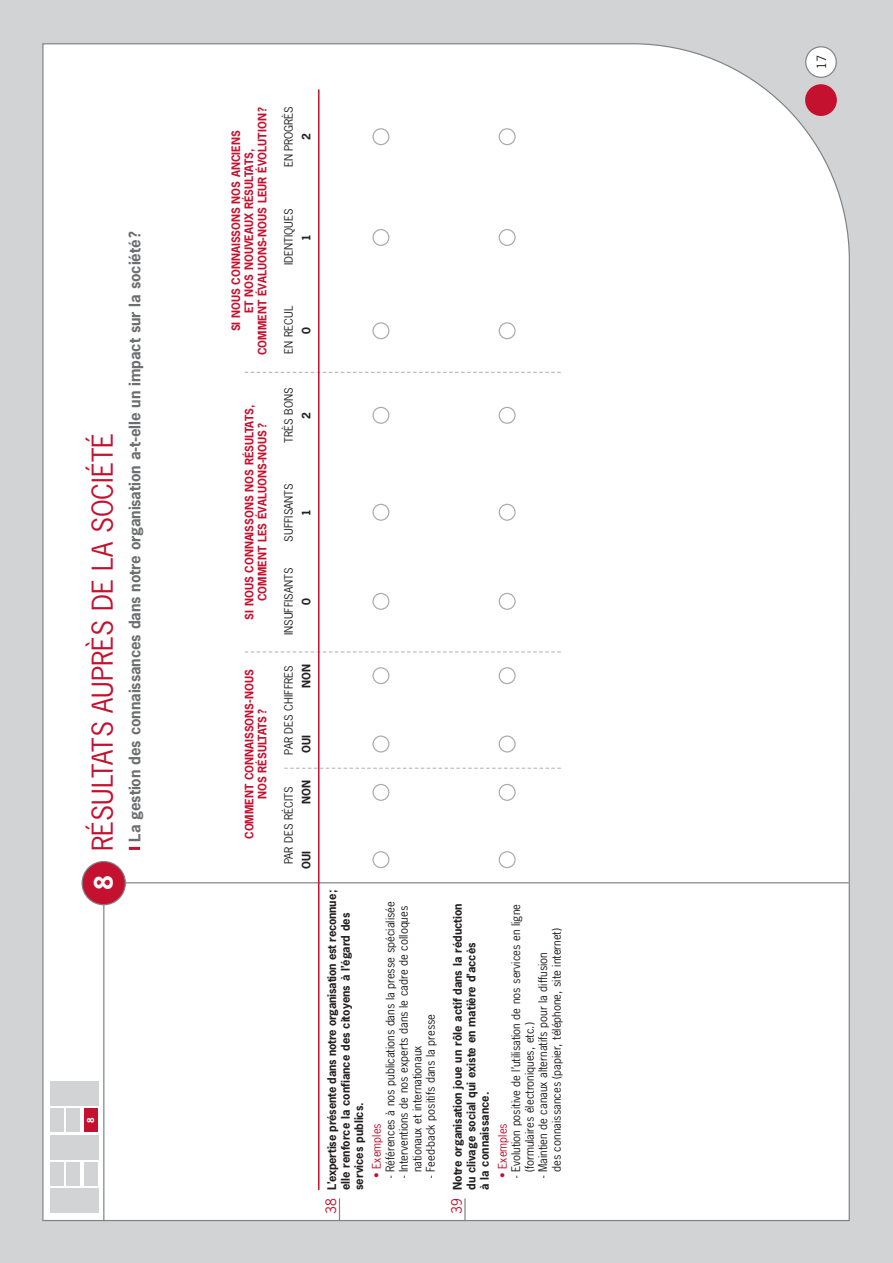
<style>
.page{position:relative;width:893px;height:1263px;background:#fff}
.page>*{position:absolute;margin:0;border:0;box-sizing:border-box;transform-origin:0 0}
.t1{font:27px "News Gothic";color:#c41130}
.t2{font:700 24px "News Gothic";color:#fff}
.t3{font:700 15px "News Gothic";letter-spacing:-.005em;color:#6d6e70}
.t4{font:13.5px "News Gothic";color:#c41130}
.t5{font:12px "News Gothic";color:#231f20}
.t6{font:11.25px/13.5px "News Gothic";color:#231f20}
.t7{font:700 11.25px/13.5px "News Gothic";color:#231f20}
.t8{font:11.25px "News Gothic";color:#c41130}
.t9{font:700 10.95px/13.2px "News Gothic";color:#c41130;text-align:center}
.t10{font:10.95px "News Gothic";color:#231f20}
.t11{font:700 10.95px "News Gothic";color:#231f20}
.t12{font:700 9px "News Gothic";color:#fff}
</style>
<div class="page">
<div style="left:0;top:1px;width:893px;height:1262px;background:#d1d3d4"></div>
<div style="left:42px;top:43px;width:808px;height:1178px;background:#fff"></div>
<svg style="left:372px;top:504px;width:17px;height:17px"></svg>
<svg style="left:372px;top:593px;width:17px;height:17px"></svg>
<svg style="left:372px;top:851px;width:17px;height:17px"></svg>
<svg style="left:372px;top:784px;width:17px;height:17px"></svg>
<svg style="left:372px;top:735px;width:17px;height:17px"></svg>
<svg style="left:372px;top:667px;width:17px;height:17px"></svg>
<svg style="left:372px;top:407px;width:17px;height:17px"></svg>
<svg style="left:372px;top:322px;width:17px;height:17px"></svg>
<svg style="left:372px;top:229px;width:17px;height:17px"></svg>
<svg style="left:372px;top:128px;width:17px;height:17px"></svg>
<svg style="left:499px;top:504px;width:17px;height:17px"></svg>
<svg style="left:499px;top:593px;width:17px;height:17px"></svg>
<svg style="left:499px;top:851px;width:17px;height:17px"></svg>
<svg style="left:499px;top:784px;width:17px;height:17px"></svg>
<svg style="left:499px;top:735px;width:17px;height:17px"></svg>
<svg style="left:499px;top:667px;width:17px;height:17px"></svg>
<svg style="left:499px;top:407px;width:17px;height:17px"></svg>
<svg style="left:499px;top:322px;width:17px;height:17px"></svg>
<svg style="left:499px;top:229px;width:17px;height:17px"></svg>
<svg style="left:499px;top:128px;width:17px;height:17px"></svg>
<hr style="left:103px;top:893px;width:1px;height:328px;background:#808285">
<div style="left:50px;top:1188px;width:48px;height:25px;background:#d1d3d4"></div>
<div style="left:50px;top:1135px;width:48px;height:24px;background:#d1d3d4"></div>
<div style="left:50px;top:1081px;width:48px;height:25px;background:#d1d3d4"></div>
<div style="left:50px;top:1162px;width:14px;height:23px;background:#d1d3d4"></div>
<div style="left:66px;top:1162px;width:14px;height:23px;background:#d1d3d4"></div>
<div style="left:84px;top:1162px;width:14px;height:23px;background:#d1d3d4"></div>
<div style="left:50px;top:1108px;width:14px;height:24px;background:#d1d3d4"></div>
<div style="left:66px;top:1108px;width:14px;height:24px;background:#d1d3d4"></div>
<div style="left:84px;top:1108px;width:14px;height:24px;background:#c41130"></div>
<svg style="left:82px;top:861px;width:44px;height:44px;background:#ca4a61"></svg>
<hr style="left:125px;top:882px;width:724px;height:1px;background:#808285">
<svg style="left:805px;top:46px;width:32px;height:32px"></svg>
<svg style="left:245px;top:651px;width:316px;height:1px"></svg>
<svg style="left:284px;top:768px;width:277px;height:1px"></svg>
<svg style="left:245px;top:372px;width:316px;height:1px"></svg>
<div style="left:805px;top:84px;width:32px;height:32px;background:#c41130;border-radius:50%"></div>
<svg style="left:339px;top:1198px;width:1px;height:23px"></svg>
<hr style="left:464px;top:1198px;width:2px;height:23px;background:#808285">
<svg style="left:129px;top:847px;width:11px;height:3px"></svg>
<hr style="left:318px;top:89px;width:1px;height:1101px;background:#c41130">
<h1 class="t1" style="left:92px;top:851px;width:420px;rotate:-90deg">RÉSULTATS AUPRÈS DE LA SOCIÉTÉ</h1>
<h2 class="t2" style="left:94px;top:890px;width:16px;rotate:-90deg">8</h2>
<h3 class="t3" style="left:129px;top:842px;width:612px;rotate:-90deg">La gestion des connaissances dans notre organisation a-t-elle un impact sur la société?</h3>
<p class="t12" style="left:87px;top:1123px;width:7px;rotate:-90deg">8</p>
<p class="t9" style="left:230px;top:355px;width:250px;rotate:-90deg">SI NOUS CONNAISSONS NOS ANCIENS<br>ET NOS NOUVEAUX RÉSULTATS,<br>COMMENT ÉVALUONS-NOUS LEUR ÉVOLUTION ?</p>
<p class="t9" style="left:244px;top:620px;width:216px;rotate:-90deg">SI NOUS CONNAISSONS NOS RÉSULTATS,<br>COMMENT LES ÉVALUONS-NOUS ?</p>
<p class="t9" style="left:244px;top:839px;width:171px;rotate:-90deg">COMMENT CONNAISSONS-NOUS<br>NOS RÉSULTATS ?</p>
<p class="t10" style="left:284px;top:167px;width:62px;rotate:-90deg">EN PROGRÈS</p>
<p class="t11" style="left:302px;top:140px;width:8px;rotate:-90deg">2</p>
<p class="t10" style="left:284px;top:265px;width:58px;rotate:-90deg">IDENTIQUES</p>
<p class="t11" style="left:302px;top:241px;width:8px;rotate:-90deg">1</p>
<p class="t10" style="left:284px;top:354px;width:50px;rotate:-90deg">EN RECUL</p>
<p class="t11" style="left:302px;top:334px;width:8px;rotate:-90deg">0</p>
<p class="t10" style="left:284px;top:443px;width:57px;rotate:-90deg">TRÈS BONS</p>
<p class="t11" style="left:302px;top:419px;width:8px;rotate:-90deg">2</p>
<p class="t10" style="left:284px;top:541px;width:60px;rotate:-90deg">SUFFISANTS</p>
<p class="t11" style="left:302px;top:516px;width:8px;rotate:-90deg">1</p>
<p class="t10" style="left:284px;top:635px;width:69px;rotate:-90deg">INSUFFISANTS</p>
<p class="t11" style="left:302px;top:605px;width:8px;rotate:-90deg">0</p>
<p class="t10" style="left:284px;top:755px;width:91px;rotate:-90deg">PAR DES CHIFFRES</p>
<p class="t11" style="left:302px;top:688px;width:25px;rotate:-90deg">NON</p>
<p class="t11" style="left:302px;top:753px;width:19px;rotate:-90deg">OUI</p>
<p class="t10" style="left:284px;top:864px;width:79px;rotate:-90deg">PAR DES RÉCITS</p>
<p class="t11" style="left:302px;top:803px;width:25px;rotate:-90deg">NON</p>
<p class="t11" style="left:302px;top:869px;width:19px;rotate:-90deg">OUI</p>
<p class="t7" style="left:326px;top:1190px;width:302px;rotate:-90deg">L’expertise présente dans notre organisation est reconnue; elle renforce la confiance des citoyens à l’égard des services publics.</p>
<p class="t6" style="left:384px;top:1178px;width:278px;rotate:-90deg">- Références à nos publications dans la presse spécialisée</p>
<p class="t6" style="left:398px;top:1172px;width:268px;text-indent:-6px;rotate:-90deg">- Interventions de nos experts dans le cadre de colloques nationaux et internationaux</p>
<p class="t6" style="left:425px;top:1178px;width:166px;rotate:-90deg">- Feed-back positifs dans la presse</p>
<p class="t8" style="left:372px;top:1178px;width:56px;rotate:-90deg">• Exemples</p>
<p class="t7" style="left:452px;top:1190px;width:288px;rotate:-90deg">Notre organisation joue un rôle actif dans la réduction du clivage social qui existe en matière d’accès<br>à la connaissance.</p>
<p class="t4" style="left:326px;top:1214px;width:17px;rotate:-90deg">38</p>
<p class="t4" style="left:451px;top:1214px;width:17px;rotate:-90deg">39</p>
<p class="t6" style="left:510px;top:1172px;width:270px;text-indent:-6px;rotate:-90deg">- Evolution positive de l’utilisation de nos services en ligne (formulaires électroniques, etc.)</p>
<p class="t6" style="left:537px;top:1172px;width:245px;text-indent:-6px;rotate:-90deg">- Maintien de canaux alternatifs pour la diffusion<br>des connaissances (papier, téléphone, site internet)</p>
<p class="t8" style="left:498px;top:1178px;width:56px;rotate:-90deg">• Exemples</p>
<p class="t5" style="left:817px;top:69px;width:15px;rotate:-90deg">17</p>
</div>
